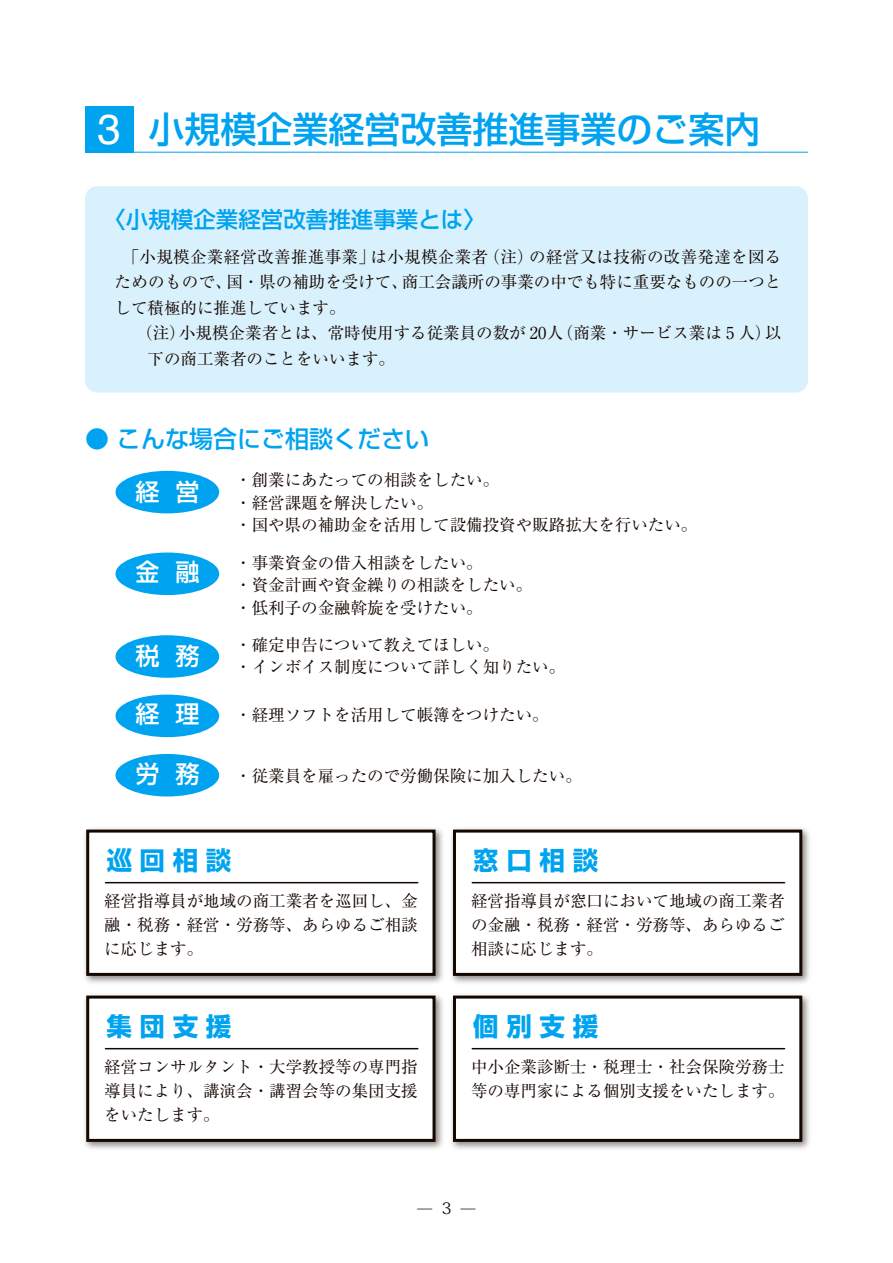
<style>
.page{position:relative;width:893px;height:1263px;background:#fff}
.page>*{position:absolute;margin:0;border:0;box-sizing:border-box;transform-origin:0 0}
.t1{font:500 36px "Shin Go Pr 6 N";color:#00a3f0}
.t2{font:700 25.5px "Shin Go Pr 6 N";letter-spacing:.3em;color:#00a3f0}
.t3{font:500 24px "Shin Go Pr 6 N";color:#00a3f0}
.t4{font:500 24px "Shin Go Pr 6 N";color:#fff}
.t5{font:500 22.5px "Shin Go Pr 6 N";color:#00a3f0}
.t6{font:16.5px/24px "Ryumin Pro";color:#140700}
.t7{font:15.9px "Koz Min Pro";color:#140700}
.s1{font-family:"Helvetica";font-weight:400;font-size:42px;color:#fff}
</style>
<div class="page">
<img style="left:84px;top:828px;width:726px;height:321px">
<div style="left:88px;top:831px;width:346px;height:143px;background:#fff"></div>
<div style="left:86px;top:829px;width:350px;height:147px;border:3px solid #140700"></div>
<div style="left:454px;top:831px;width:347px;height:143px;background:#fff"></div>
<div style="left:453px;top:829px;width:349px;height:147px;border:3px solid #140700"></div>
<div style="left:88px;top:997px;width:346px;height:143px;background:#fff"></div>
<div style="left:86px;top:995px;width:350px;height:147px;border:3px solid #140700"></div>
<div style="left:454px;top:997px;width:347px;height:143px;background:#fff"></div>
<div style="left:453px;top:995px;width:349px;height:147px;border:3px solid #140700"></div>
<hr style="left:105px;top:882px;width:313px;height:1px;background:#140700">
<hr style="left:85px;top:152px;width:723px;height:1px;background:#00a3f0">
<div style="left:85px;top:186px;width:723px;height:207px;background:#d9f1fd;border-radius:12px"></div>
<div style="left:85px;top:106px;width:49px;height:46px;background:#00a3f0"></div>
<div style="left:116px;top:471px;width:103px;height:42px;background:#00a3f0;border-radius:50%"></div>
<div style="left:116px;top:552px;width:103px;height:43px;background:#00a3f0;border-radius:50%"></div>
<div style="left:116px;top:635px;width:103px;height:43px;background:#00a3f0;border-radius:50%"></div>
<div style="left:116px;top:695px;width:103px;height:42px;background:#00a3f0;border-radius:50%"></div>
<div style="left:116px;top:754px;width:103px;height:42px;background:#00a3f0;border-radius:50%"></div>
<hr style="left:472px;top:882px;width:312px;height:1px;background:#140700">
<hr style="left:105px;top:1048px;width:313px;height:1px;background:#140700">
<hr style="left:472px;top:1048px;width:312px;height:1px;background:#140700">
<h1 class="t1" style="left:97px;top:99px;width:664px"><span class="s1">3</span> 小規模企業経営改善推進事業のご案内</h1>
<h3 class="t5" style="left:103px;top:201px;width:384px">〈小規模企業経営改善推進事業とは〉</h3>
<p class="t6" style="left:115px;top:243px;width:668px;line-height:25.5px;text-align:justify;text-indent:8px">「小規模企業経営改善推進事業」は小規模企業者（注）の経営又は技術の改善発達を図るためのもので、国・県の補助を受けて、商工会議所の事業の中でも特に重要なものの一つとして積極的に推進しています。</p>
<p class="t6" style="left:148px;top:319px;width:635px;line-height:25.5px;text-indent:-11px">（注）小規模企業者とは、常時使用する従業員の数が 20人（商業・サービス業は 5 人）以下の商工業者のことをいいます。</p>
<h3 class="t3" style="left:85px;top:419px;width:345px">● こんな場合にご相談ください</h3>
<h3 class="t4" style="left:135px;top:472px;width:65px">経 営</h3>
<p class="t6" style="left:235px;top:468px;width:464px;line-height:22.5px">・創業にあたっての相談をしたい。　<br>・経営課題を解決したい。<br>・国や県の補助金を活用して設備投資や販路拡大を行いたい。</p>
<h3 class="t4" style="left:135px;top:552px;width:65px">金 融</h3>
<p class="t6" style="left:235px;top:550px;width:299px;line-height:22.5px">・事業資金の借入相談をしたい。<br>・資金計画や資金繰りの相談をしたい。・低利子の金融斡旋を受けたい。</p>
<h3 class="t4" style="left:135px;top:636px;width:65px">税 務</h3>
<p class="t6" style="left:235px;top:632px;width:332px;line-height:22.5px">・確定申告について教えてほしい。<br>・インボイス制度について詳しく知りたい。</p>
<h3 class="t4" style="left:135px;top:694px;width:65px">経 理</h3>
<p class="t6" style="left:235px;top:701px;width:315px">・経理ソフトを活用して帳簿をつけたい。</p>
<h3 class="t4" style="left:135px;top:754px;width:65px">労 務</h3>
<p class="t6" style="left:235px;top:762px;width:348px">・従業員を雇ったので労働保険に加入したい。</p>
<h2 class="t2" style="left:106px;top:840px;width:126px">巡回相談</h2>
<p class="t6" style="left:104px;top:888px;width:315px;text-align:justify">経営指導員が地域の商工業者を巡回し、金融・税務・経営・労務等、あらゆるご相談に応じます。</p>
<h2 class="t2" style="left:106px;top:1006px;width:126px">集団支援</h2>
<p class="t6" style="left:104px;top:1054px;width:315px;text-align:justify">経営コンサルタント・大学教授等の専門指導員により、講演会・講習会等の集団支援をいたします。</p>
<h2 class="t2" style="left:473px;top:840px;width:126px">窓口相談</h2>
<p class="t6" style="left:471px;top:888px;width:315px;text-align:justify">経営指導員が窓口において地域の商工業者の金融・税務・経営・労務等、あらゆるご相談に応じます。</p>
<h2 class="t2" style="left:473px;top:1006px;width:126px">個別支援</h2>
<p class="t6" style="left:471px;top:1054px;width:315px">中小企業診断士・税理士・社会保険労務士等の専門家による個別支援をいたします。</p>
<p class="t7" style="left:417px;top:1196px;width:61px">— 3 —</p>
</div>
